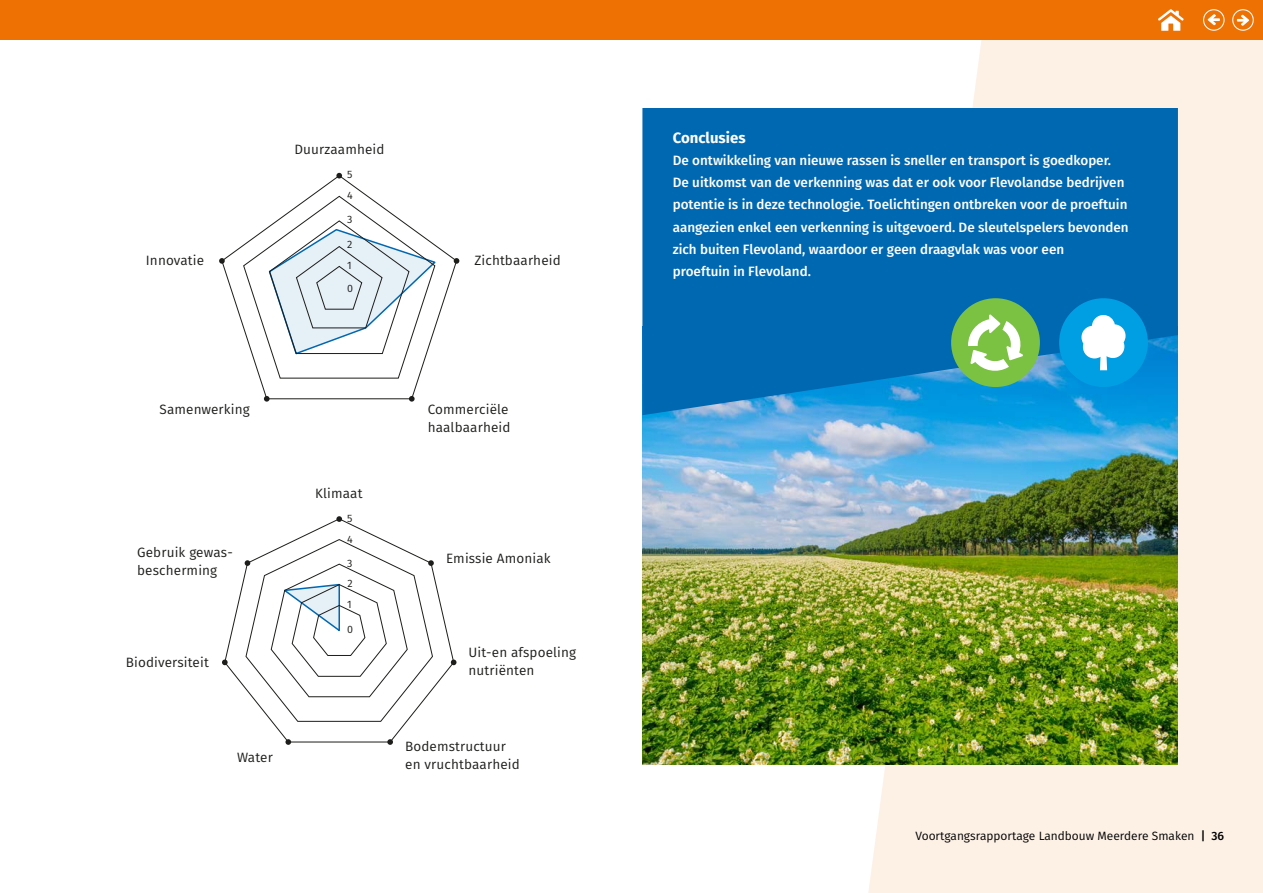
<style>
.page{position:relative;width:1263px;height:893px;background:#fff}
.page>*{position:absolute;margin:0;border:0;box-sizing:border-box;transform-origin:0 0}
.Alineakop_Wit_voor{font:700 15px "Fira Sans";color:#fff}
.Bodytekst__P{font:500 13.5px/22.2px "Fira Sans";color:#fff}
.t1{font:13.5px/18px "Fira Sans Book 4";letter-spacing:.01em;color:#1d1d1b}
.t2{font:12px "Fira Sans";color:#000}
.t3{font:10.65px/20.7px "Fira Sans Book 4";color:#1d1d1b}
.s1{font-weight:500}
</style>
<div class="page">
<div style="left:868px;top:40px;width:395px;height:853px;background:#fdf1e6"></div>
<img style="left:642px;top:415px;width:536px;height:349px">
<svg style="left:642px;top:108px;width:536px;height:307px;background:#036db6"></svg>
<svg style="left:222px;top:175px;width:234px;height:224px"></svg>
<svg style="left:336px;top:173px;width:6px;height:5px"></svg>
<svg style="left:454px;top:258px;width:5px;height:6px"></svg>
<svg style="left:219px;top:258px;width:6px;height:6px"></svg>
<svg style="left:264px;top:396px;width:6px;height:6px"></svg>
<svg style="left:409px;top:396px;width:6px;height:6px"></svg>
<svg style="left:243px;top:196px;width:194px;height:182px"></svg>
<svg style="left:224px;top:519px;width:230px;height:223px"></svg>
<svg style="left:336px;top:516px;width:6px;height:6px"></svg>
<svg style="left:222px;top:659px;width:6px;height:6px"></svg>
<svg style="left:285px;top:739px;width:6px;height:6px"></svg>
<svg style="left:451px;top:659px;width:5px;height:6px"></svg>
<svg style="left:387px;top:739px;width:6px;height:6px"></svg>
<svg style="left:245px;top:539px;width:189px;height:183px"></svg>
<div style="left:648px;top:114px;width:525px;height:8px;background:#0067b1"></div>
<div style="left:1059px;top:298px;width:89px;height:89px;background:#009fe3;border-radius:50%"></div>
<svg style="left:1081px;top:315px;width:44px;height:55px"></svg>
<div style="left:951px;top:298px;width:89px;height:89px;background:#7bc142;border-radius:50%"></div>
<svg style="left:968px;top:314px;width:55px;height:57px"></svg>
<div style="left:0;top:0;width:1263px;height:40px;background:#ee7203"></div>
<div style="left:1203px;top:9px;width:21px;height:22px;border:1px solid #fff;border-radius:50%"></div>
<svg style="left:1208px;top:14px;width:12px;height:11px"></svg>
<div style="left:1232px;top:9px;width:22px;height:22px;border:1px solid #fff;border-radius:50%"></div>
<svg style="left:1237px;top:15px;width:12px;height:11px"></svg>
<svg style="left:1158px;top:9px;width:26px;height:22px"></svg>
<p class="t1" style="left:294px;top:141px;width:92px">Duurzaamheid</p>
<p class="t3" style="left:347px;top:164px;width:7px">5<br>4</p>
<p class="t3" style="left:347px;top:209px;width:7px">3</p>
<p class="t3" style="left:347px;top:233px;width:7px;line-height:22px">2<br>1<br>0</p>
<p class="t1" style="left:146px;top:251px;width:60px">Innovatie</p>
<p class="t1" style="left:474px;top:251px;width:88px">Zichtbaarheid</p>
<p class="t1" style="left:160px;top:400px;width:92px">Samenwerking</p>
<p class="t1" style="left:428px;top:400px;width:84px">Commerciële haalbaarheid</p>
<p class="t1" style="left:137px;top:543px;width:97px">Gebruik gewas&shy;bescherming</p>
<p class="t1" style="left:126px;top:653px;width:84px">Biodiversiteit</p>
<p class="t1" style="left:237px;top:748px;width:37px">Water</p>
<p class="t1" style="left:315px;top:484px;width:49px">Klimaat</p>
<p class="t3" style="left:347px;top:508px;width:7px">5<br>4</p>
<p class="t3" style="left:347px;top:573px;width:7px;line-height:21.3px">2<br>1</p>
<p class="t3" style="left:347px;top:619px;width:7px">0</p>
<p class="t3" style="left:347px;top:553px;width:7px">3</p>
<p class="t1" style="left:446px;top:549px;width:106px">Emissie Amoniak</p>
<p class="t1" style="left:468px;top:643px;width:109px">Uit-en afspoeling nutriënten</p>
<p class="t1" style="left:405px;top:737px;width:116px">Bodemstructuur en vruchtbaarheid</p>
<p class="Alineakop_Wit_voor" style="left:673px;top:125px;width:74px">Conclusies</p>
<p class="Bodytekst__P" style="left:673px;top:149px;width:457px">De ontwikkeling van nieuwe rassen is sneller en transport is goedkoper.<br>De uitkomst van de verkenning was dat er ook voor Flevolandse bedrijven potentie is in deze technologie. Toelichtingen ontbreken voor de proeftuin aangezien enkel een verkenning is uitgevoerd. De sleutelspelers bevonden zich buiten Flevoland, waardoor er geen draagvlak was voor een<br>proeftuin in Flevoland.</p>
<p class="t2" style="left:915px;top:827px;width:310px">Voortgangsrapportage Landbouw Meerdere Smaken <span class="s1">| 36</span></p>
</div>
